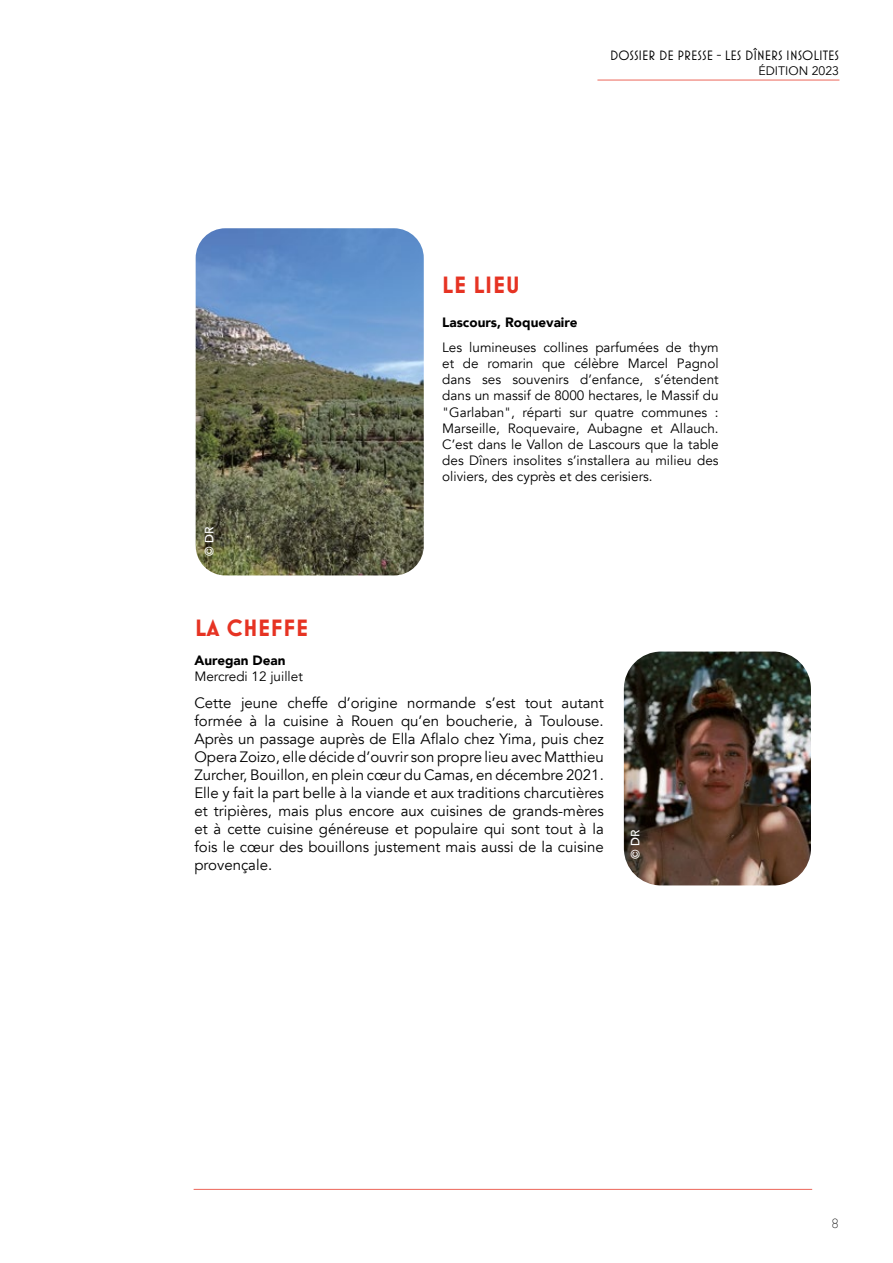
<style>
.page{position:relative;width:893px;height:1263px;background:#fff}
.page>*{position:absolute;margin:0;border:0;box-sizing:border-box;transform-origin:0 0}
.t1{font:700 24px "Mostra Nuova";letter-spacing:.03em;color:#e63323}
.t2{font:15px/18px "Avenir";color:#000;text-align:justify}
.t3{font:13.8px "Mostra Nuova";color:#000}
.t4{font:13.5px/16.2px "Avenir";color:#000;text-align:justify}
.t5{font:900 13.5px "Avenir";color:#000}
.t6{font:300 13.5px "Mostra Nuova";color:#000}
.t7{font:12.3px "Avenir";color:#000}
.t8{font:500 12px "Avenir";color:#fff}
</style>
<div class="page">
<hr style="left:597px;top:80px;width:242px;height:1px;background:#e63323">
<img style="left:624px;top:651px;width:187px;height:234px">
<img style="left:196px;top:228px;width:228px;height:347px">
<hr style="left:194px;top:1189px;width:618px;height:1px;background:#e63323">
<p class="t3" style="left:610px;top:48px;width:230px">DOSSIER DE PRESSE - LES DÎNERS INSOLITES</p>
<p class="t7" style="left:758px;top:63px;width:82px">ÉDITION 2023</p>
<p class="t8" style="left:199px;top:556px;width:31px;rotate:-90deg">© DR</p>
<h1 class="t1" style="left:195px;top:614px;width:114px">LA CHEFFE</h1>
<h1 class="t1" style="left:442px;top:271px;width:79px">LE LIEU</h1>
<p class="t5" style="left:442px;top:311px;width:137px">Lascours, Roquevaire</p>
<p class="t4" style="left:442px;top:339px;width:278px">Les lumineuses collines parfumées de thym et de romarin que célèbre Marcel Pagnol dans ses souvenirs d’enfance, s’étendent dans un massif de 8000 hectares, le Massif du "Garlaban", réparti sur quatre communes :<br>Marseille, Roquevaire, Aubagne et Allauch.<br>C’est dans le Vallon de Lascours que la table des Dîners insolites s’installera au milieu des oliviers, des cyprès et des cerisiers.</p>
<p class="t5" style="left:194px;top:649px;width:93px">Auregan Dean</p>
<p class="t4" style="left:194px;top:669px;width:110px">Mercredi 12 juillet</p>
<p class="t2" style="left:194px;top:694px;width:411px">Cette jeune cheffe d’origine normande s’est tout autant formée à la cuisine à Rouen qu’en boucherie, à Toulouse.<br>Après un passage auprès de Ella Aflalo chez Yima, puis chez Opera Zoizo, elle décide d’ouvrir son propre lieu avec Matthieu Zurcher, Bouillon, en plein cœur du Camas, en décembre 2021.<br>Elle y fait la part belle à la viande et aux traditions charcutières et tripières, mais plus encore aux cuisines de grands-mères et à cette cuisine généreuse et populaire qui sont tout à la fois le cœur des bouillons justement mais aussi de la cuisine provençale.</p>
<p class="t8" style="left:625px;top:858px;width:31px;rotate:-90deg">© DR</p>
<p class="t6" style="left:832px;top:1216px;width:9px">8</p>
</div>
